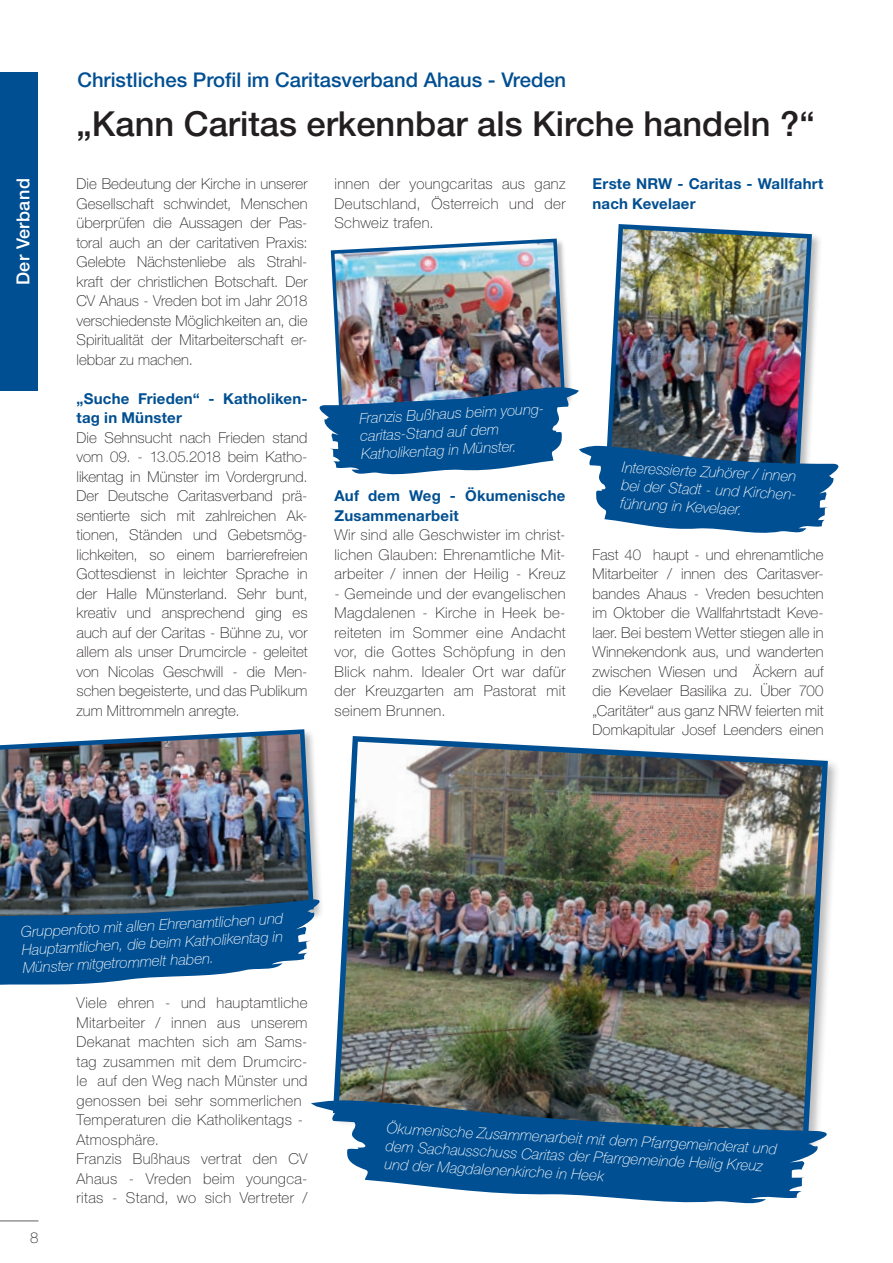
<style>
.page{position:relative;width:893px;height:1263px;background:#fff}
.page>*{position:absolute;margin:0;border:0;box-sizing:border-box;transform-origin:0 0}
.t1{font:500 34.5px "Helvetica Neue LT Std";color:#231f20}
.t2{font:500 20.25px "Helvetica Neue LT Std";color:#004f92}
.t3{font:500 18px "Helvetica Neue LT Std";letter-spacing:.02em;color:#fff}
.t4{font:100 15px/19.5px "Helvetica Neue LT Std";letter-spacing:.025em;color:#231f20;text-align:justify}
.t5{font:italic 100 15px/18px "Helvetica Neue LT Std";color:#fff}
.t6{font:700 15px/19.5px "Helvetica Neue LT Std";letter-spacing:.015em;color:#004f92}
</style>
<div class="page">
<hr style="left:0;top:1220px;width:38px;height:1px;background:#939598">
<div style="left:0;top:72px;width:38px;height:319px;background:#004f92"></div>
<div style="left:0;top:728px;width:324px;height:209px;background:#231f20;opacity:.3"></div>
<img style="left:0;top:728px;width:316px;height:171px">
<img style="left:333px;top:736px;width:498px;height:363px">
<svg style="left:618px;top:224px;width:196px;height:13px"></svg>
<svg style="left:0;top:899px;width:324px;height:86px;background:#2b6698"></svg>
<svg style="left:311px;top:1099px;width:516px;height:105px;fill:#004f92"></svg>
<img style="left:319px;top:237px;width:520px;height:296px">
<h2 class="t2" style="left:77px;top:67px;width:490px">Christliches Profil im Caritasverband Ahaus - Vreden</h2>
<h1 class="t1" style="left:77px;top:103px;width:740px">„Kann Caritas erkennbar als Kirche handeln ?“</h1>
<p class="t3" style="left:12px;top:285px;width:108px;rotate:-90deg">Der Verband</p>
<p class="t4" style="left:77px;top:174px;width:233px">Die Bedeutung der Kirche in unserer Gesellschaft schwindet, Menschen überprüfen die Aussagen der Pas&shy;toral auch an der caritativen Praxis:<br>Gelebte Nächstenliebe als Strahl&shy;kraft der christlichen Botschaft. Der CV Ahaus - Vreden bot im Jahr 2018 verschiedenste Möglichkeiten an, die Spiritualität der Mitarbeiterschaft er&shy;lebbar zu machen.</p>
<p class="t6" style="left:77px;top:388px;width:233px">„Suche Frieden“ - Katholiken&shy;tag in Münster</p>
<p class="t4" style="left:77px;top:428px;width:233px">Die Sehnsucht nach Frieden stand vom 09. - 13.05.2018 beim Katho&shy;likentag in Münster im Vordergrund.<br>Der Deutsche Caritasverband prä&shy;sentierte sich mit zahlreichen Ak&shy;tionen, Ständen und Gebetsmög&shy;lichkeiten, so einem barrierefreien Gottesdienst in leichter Sprache in der Halle Münsterland. Sehr bunt, kreativ und ansprechend ging es auch auf der Caritas - Bühne zu, vor allem als unser Drumcircle - geleitet von Nicolas Geschwill - die Men&shy;schen begeisterte, und das Publikum zum Mittrommeln anregte.</p>
<p class="t4" style="left:334px;top:174px;width:233px">innen der youngcaritas aus ganz Deutschland, Österreich und der Schweiz trafen.</p>
<p class="t6" style="left:592px;top:174px;width:233px">Erste NRW - Caritas - Wallfahrt nach Kevelaer</p>
<p class="t5" style="left:359px;top:409px;width:189px;rotate:-3deg">Franzis Bußhaus beim young&shy;caritas-Stand auf dem<br>Katholikentag in Münster.</p>
<p class="t6" style="left:334px;top:486px;width:233px">Auf dem Weg - Ökumenische<br>Zusammenarbeit</p>
<p class="t4" style="left:334px;top:525px;width:233px">Wir sind alle Geschwister im christ&shy;lichen Glauben: Ehrenamtliche Mit&shy;arbeiter / innen der Heilig - Kreuz</p>
<p class="t4" style="left:334px;top:584px;width:233px">- Gemeinde und der evangelischen Magdalenen - Kirche in Heek be&shy;reiteten im Sommer eine Andacht vor, die Gottes Schöpfung in den Blick nahm. Idealer Ort war dafür der Kreuzgarten am Pastorat mit seinem Brunnen.</p>
<p class="t5" style="left:623px;top:458px;width:179px;rotate:3deg">Interessierte Zuhörer / innen bei der Stadt - und Kirchen&shy;führung in Kevelaer.</p>
<p class="t4" style="left:592px;top:545px;width:233px">Fast 40 haupt - und ehrenamtliche Mitarbeiter / innen des Caritasver&shy;bandes Ahaus - Vreden besuchten im Oktober die Wallfahrtstadt Keve&shy;laer. Bei bestem Wetter stiegen alle in Winnekendonk aus, und wanderten zwischen Wiesen und Äckern auf die Kevelaer Basilika zu. Über 700 „Caritäter“ aus ganz NRW feierten mit Domkapitular Josef Leenders einen</p>
<p class="t5" style="left:20px;top:923px;width:264px;text-align:justify;rotate:-3deg">Gruppenfoto mit allen Ehrenamtlichen und Hauptamtlichen, die beim Katholikentag in Münster mitgetrommelt haben.</p>
<p class="t4" style="left:30px;top:1228px;width:10px">8</p>
<p class="t4" style="left:77px;top:993px;width:233px;text-align:left">Viele ehren - und hauptamtliche<br>Mitarbeiter / innen aus unserem<br>Dekanat machten sich am Sams&shy;tag zusammen mit dem Drumcirc&shy;le auf den Weg nach Münster und genossen bei sehr sommerlichen<br>Temperaturen die Katholikentags -<br>Atmosphäre.<br>Franzis Bußhaus vertrat den CV<br>Ahaus - Vreden beim youngca&shy;ritas - Stand, wo sich Vertreter /</p>
<p class="t5" style="left:387px;top:1119px;width:393px;rotate:3deg">Ökumenische Zusammenarbeit mit dem Pfarrgemeinderat und dem Sachausschuss Caritas der Pfarrgemeinde Heilig Kreuz und der Magdalenenkirche in Heek</p>
</div>
